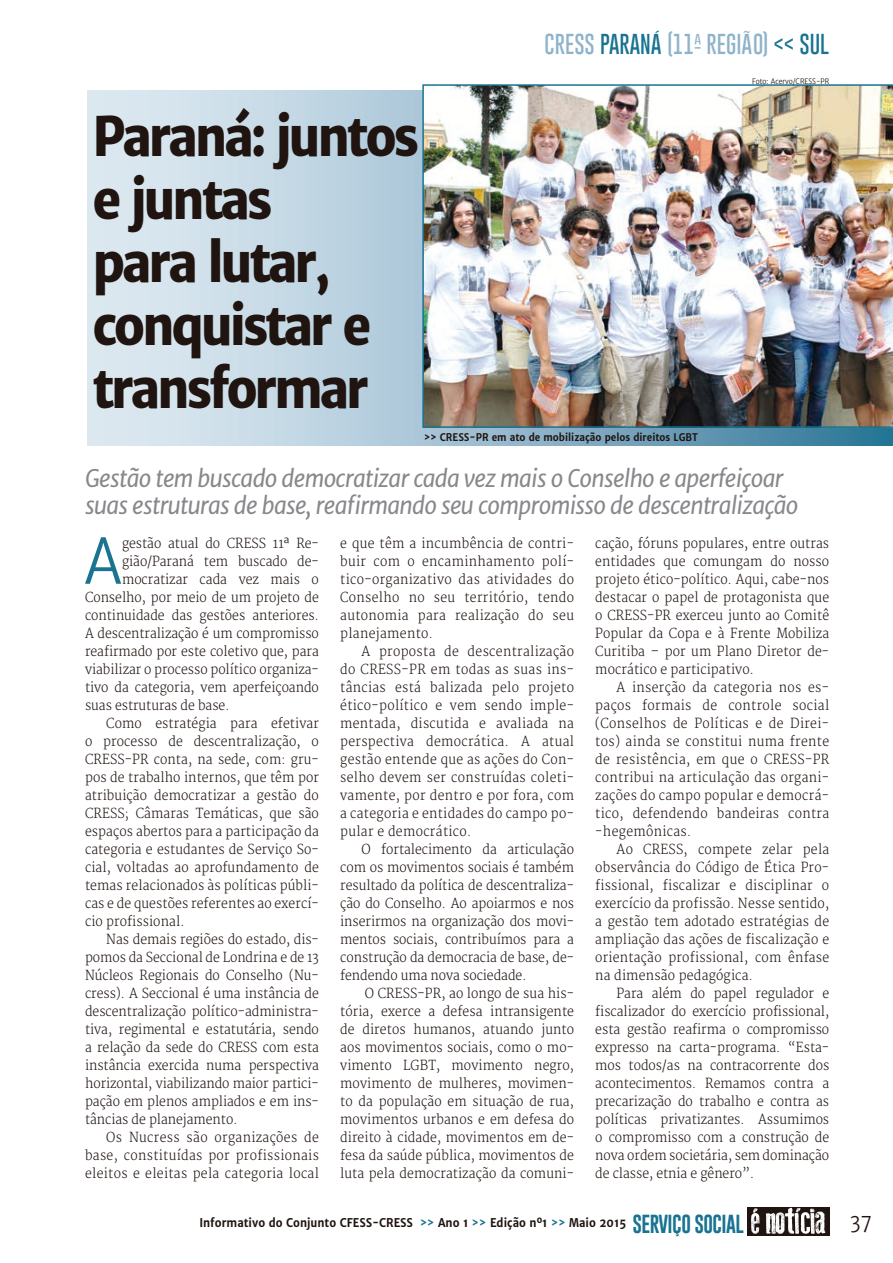
<style>
.page{position:relative;width:893px;height:1263px;background:#fff}
.page>*{position:absolute;margin:0;border:0;box-sizing:border-box;transform-origin:0 0}
.t1{font:61.95px "Merriweather Sans";color:#197391;scale:.9 1}
.t2{font:800 54px/63px "Merriweather Sans";letter-spacing:-.07em;color:#1f1410;scale:.9 1}
.t3{font:italic 24px/27px "Merriweather Sans";letter-spacing:-.03em;color:#89878c;scale:.95 1}
.t4{font:100 21px "Gobold";color:#197391}
.t5{font:100 21px "Gobold";color:#8fb3ca}
.t6{font:21px "Merriweather Sans";color:#1f1410;scale:.9 1}
.t7{font:300 13.5px/18px "Merriweather";letter-spacing:.01em;color:#1f1410;text-align:justify;scale:.9 1}
.t8{font:300 13.5px "Merriweather";letter-spacing:.03em;color:#1f1410;scale:.9 1}
.t9{font:700 12px "Merriweather Sans";color:#1f1410;scale:.9 1}
.t10{font:700 10.5px "Merriweather Sans";color:#1f1410;scale:.9 1}
.t11{font:7.5px "Merriweather Sans";color:#1f1410;scale:.9 1}
.s1{color:#8fb3ca}
.s2{color:#197391}
.s3{font-family:"Gobold";font-weight:400;font-size:19.05px;color:#197391}
</style>
<div class="page">
<div style="left:748px;top:1207px;width:82px;height:29px;background:#1f1410"></div>
<svg style="left:751px;top:1207px;width:75px;height:27px"></svg>
<svg style="left:87px;top:90px;width:806px;height:355px;background:#c2d6e3"></svg>
<img style="left:422px;top:84px;width:471px;height:344px">
<h3 class="t5" style="left:545px;top:30px;width:11px">CRESS</h3>
<h3 class="t4" style="left:600px;top:30px;width:231px">PARANÁ <span class="s1">(11ª REGIÃO)</span> &lt;&lt; SUL</h3>
<h2 class="t2" style="left:92px;top:106px;width:365px">Paraná: juntos e juntas<br>para lutar, conquistar e transformar</h2>
<p class="t11" style="left:752px;top:76px;width:87px">Foto: Acervo/CRESS-PR</p>
<p class="t10" style="left:424px;top:431px;width:306px">&gt;&gt; CRESS-PR em ato de mobilização pelos direitos LGBT</p>
<h3 class="t3" style="left:85px;top:465px;width:753px">Gestão tem buscado democratizar cada vez mais o Conselho e aperfeiçoar suas estruturas de base, reafirmando seu compromisso de descentralização</h3>
<h1 class="t1" style="left:84px;top:523px;width:44px">A</h1>
<p class="t7" style="left:122px;top:534px;width:220px">gestão atual do CRESS 11ª Re-</p>
<p class="t7" style="left:122px;top:552px;width:220px">gião/Paraná tem buscado de-</p>
<p class="t7" style="left:122px;top:570px;width:220px">mocratizar cada vez mais o</p>
<p class="t7" style="left:85px;top:588px;width:261px">Conselho, por meio de um projeto de</p>
<p class="t7" style="left:85px;top:606px;width:261px">continuidade das gestões anteriores.</p>
<p class="t7" style="left:85px;top:624px;width:261px">A descentralização é um compromisso</p>
<p class="t7" style="left:85px;top:642px;width:261px">reafirmado por este coletivo que, para</p>
<p class="t7" style="left:85px;top:660px;width:261px">viabilizar o processo político organiza-</p>
<p class="t7" style="left:85px;top:678px;width:261px">tivo da categoria, vem aperfeiçoando</p>
<p class="t7" style="left:85px;top:696px;width:162px">suas estruturas de base.</p>
<p class="t7" style="left:106px;top:714px;width:238px">Como estratégia para efetivar</p>
<p class="t7" style="left:85px;top:732px;width:261px">o processo de descentralização, o</p>
<p class="t7" style="left:85px;top:750px;width:261px">CRESS-PR conta, na sede, com: gru-</p>
<p class="t7" style="left:85px;top:768px;width:261px">pos de trabalho internos, que têm por</p>
<p class="t7" style="left:85px;top:786px;width:261px">atribuição democratizar a gestão do</p>
<p class="t7" style="left:85px;top:804px;width:261px">CRESS; Câmaras Temáticas, que são</p>
<p class="t7" style="left:85px;top:822px;width:261px">espaços abertos para a participação da</p>
<p class="t7" style="left:85px;top:840px;width:261px">categoria e estudantes de Serviço So-</p>
<p class="t7" style="left:85px;top:858px;width:261px">cial, voltadas ao aprofundamento de</p>
<p class="t7" style="left:85px;top:876px;width:261px">temas relacionados às políticas públi-</p>
<p class="t7" style="left:85px;top:894px;width:261px">cas e de questões referentes ao exercí-</p>
<p class="t7" style="left:85px;top:912px;width:112px">cio profissional.</p>
<p class="t7" style="left:106px;top:930px;width:238px">Nas demais regiões do estado, dis-</p>
<p class="t7" style="left:85px;top:948px;width:261px">pomos da Seccional de Londrina e de 13</p>
<p class="t7" style="left:85px;top:966px;width:261px">Núcleos Regionais do Conselho (Nu-</p>
<p class="t7" style="left:85px;top:984px;width:261px">cress). A Seccional é uma instância de</p>
<p class="t7" style="left:85px;top:1002px;width:261px">descentralização político-administra-</p>
<p class="t7" style="left:85px;top:1020px;width:261px">tiva, regimental e estatutária, sendo</p>
<p class="t7" style="left:85px;top:1038px;width:261px">a relação da sede do CRESS com esta</p>
<p class="t7" style="left:85px;top:1056px;width:261px">instância exercida numa perspectiva</p>
<p class="t7" style="left:85px;top:1074px;width:261px">horizontal, viabilizando maior partici-</p>
<p class="t7" style="left:85px;top:1092px;width:261px">pação em plenos ampliados e em ins-</p>
<p class="t7" style="left:85px;top:1110px;width:171px">tâncias de planejamento.</p>
<p class="t8" style="left:106px;top:1129px;width:238px">Os Nucress são organizações de</p>
<p class="t8" style="left:85px;top:1147px;width:261px">base, constituídas por profissionais</p>
<p class="t8" style="left:85px;top:1165px;width:261px">eleitos e eleitas pela categoria local</p>
<p class="t7" style="left:340px;top:534px;width:261px">e que têm a incumbência de contri&shy;buir com o encaminhamento polí&shy;tico-organizativo das atividades do Conselho no seu território, tendo autonomia para realização do seu planejamento.</p>
<p class="t7" style="left:340px;top:642px;width:261px;text-indent:21px">A proposta de descentralização do CRESS-PR em todas as suas ins&shy;tâncias está balizada pelo projeto ético-político e vem sendo imple&shy;mentada, discutida e avaliada na perspectiva democrática. A atual gestão entende que as ações do Con&shy;selho devem ser construídas coleti&shy;vamente, por dentro e por fora, com a categoria e entidades do campo po&shy;pular e democrático.</p>
<p class="t7" style="left:340px;top:840px;width:261px;text-indent:21px">O fortalecimento da articulação com os movimentos sociais é também resultado da política de descentraliza&shy;ção do Conselho. Ao apoiarmos e nos inserirmos na organização dos movi&shy;mentos sociais, contribuímos para a construção da democracia de base, de&shy;fendendo uma nova sociedade.</p>
<p class="t7" style="left:340px;top:984px;width:261px;text-indent:25px">O CRESS-PR, ao longo de sua his&shy;tória, exerce a defesa intransigente de diretos humanos, atuando junto aos movimentos sociais, como o mo&shy;vimento LGBT, movimento negro, movimento de mulheres, movimen&shy;to da população em situação de rua, movimentos urbanos e em defesa do direito à cidade, movimentos em de&shy;fesa da saúde pública, movimentos de luta pela democratização da comuni-</p>
<p class="t7" style="left:595px;top:534px;width:261px">cação, fóruns populares, entre outras entidades que comungam do nosso projeto ético-político. Aqui, cabe-nos destacar o papel de protagonista que o CRESS-PR exerceu junto ao Comitê Popular da Copa e à Frente Mobiliza Curitiba – por um Plano Diretor de&shy;mocrático e participativo.</p>
<p class="t7" style="left:595px;top:678px;width:261px;text-indent:21px">A inserção da categoria nos es&shy;paços formais de controle social (Conselhos de Políticas e de Direi&shy;tos) ainda se constitui numa frente de resistência, em que o CRESS-PR contribui na articulação das organi&shy;zações do campo popular e democrá&shy;tico, defendendo bandeiras contra -hegemônicas.</p>
<p class="t7" style="left:595px;top:840px;width:261px;text-indent:21px">Ao CRESS, compete zelar pela observância do Código de Ética Pro&shy;fissional, fiscalizar e disciplinar o exercício da profissão. Nesse sentido, a gestão tem adotado estratégias de ampliação das ações de fiscalização e orientação profissional, com ênfase na dimensão pedagógica.</p>
<p class="t7" style="left:595px;top:984px;width:261px;text-indent:21px">Para além do papel regulador e fiscalizador do exercício profissional, esta gestão reafirma o compromisso expresso na carta-programa. “Esta&shy;mos todos/as na contracorrente dos acontecimentos. Remamos contra a precarização do trabalho e contra as políticas privatizantes. Assumimos o compromisso com a construção de nova ordem societária, sem dominação de classe, etnia e gênero”.</p>
<p class="t9" style="left:199px;top:1215px;width:606px">Informativo do Conjunto CFESS-CRESS <span class="s2">&gt;&gt;</span> Ano 1 <span class="s2">&gt;&gt;</span> Edição nº1 <span class="s2">&gt;&gt;</span> Maio 2015 <span class="s3">SERVIÇO SOCIAL</span></p>
<h3 class="t6" style="left:850px;top:1209px;width:26px">37</h3>
</div>
